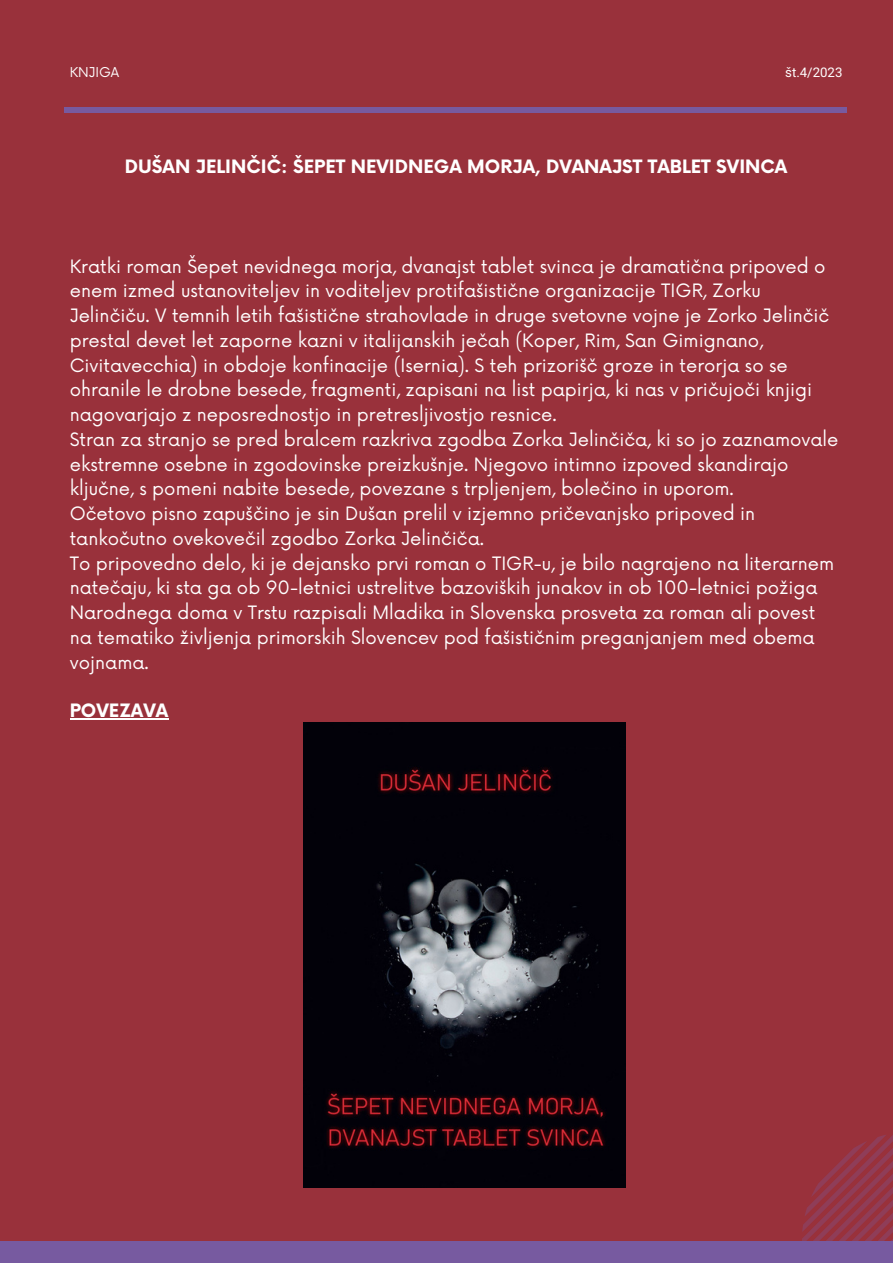
<style>
.page{position:relative;width:893px;height:1264px;background:#fff}
.page>*{position:absolute;margin:0;border:0;box-sizing:border-box;transform-origin:0 0}
.t1{font:18px/24.8px "Now";color:#fff}
.t2{font:700 18px "Now";color:#fff}
.t3{font:13.2px "Araboto";color:#fff}
.t4{font:13.2px "Now";color:#fff}
</style>
<div class="page">
<div style="left:0;top:0;width:892px;height:1262px;background:#99313b"></div>
<div style="left:0;top:1241px;width:892px;height:21px;background:#775aa0"></div>
<div style="left:64px;top:107px;width:783px;height:6px;background:#775aa0"></div>
<svg style="left:802px;top:1135px;width:90px;height:106px"></svg>
<img style="left:304px;top:722px;width:321px;height:465px">
<hr style="left:70px;top:718px;width:98px;height:1px;background:#fff">
<p class="t4" style="left:70px;top:65px;width:51px">KNJIGA</p>
<p class="t3" style="left:785px;top:65px;width:59px">št.4/2023</p>
<p class="t2" style="left:125px;top:156px;width:664px">DUŠAN JELINČIČ: ŠEPET NEVIDNEGA MORJA, DVANAJST TABLET SVINCA</p>
<p class="t1" style="left:70px;top:255px;width:770px">Kratki roman Šepet nevidnega morja, dvanajst tablet svinca je dramatična pripoved o enem izmed ustanoviteljev in voditeljev protifašistične organizacije TIGR, Zorku Jelinčiču. V temnih letih fašistične strahovlade in druge svetovne vojne je Zorko Jelinčič prestal devet let zaporne kazni v italijanskih ječah (Koper, Rim, San Gimignano, Civitavecchia) in obdoje konfinacije (Isernia). S teh prizorišč groze in terorja so se ohranile le drobne besede, fragmenti, zapisani na list papirja, ki nas v pričujoči knjigi nagovarjajo z neposrednostjo in pretresljivostjo resnice.<br>Stran za stranjo se pred bralcem razkriva zgodba Zorka Jelinčiča, ki so jo zaznamovale ekstremne osebne in zgodovinske preizkušnje. Njegovo intimno izpoved skandirajo ključne, s pomeni nabite besede, povezane s trpljenjem, bolečino in uporom.<br>Očetovo pisno zapuščino je sin Dušan prelil v izjemno pričevanjsko pripoved in tankočutno ovekovečil zgodbo Zorka Jelinčiča.<br>To pripovedno delo, ki je dejansko prvi roman o TIGR-u, je bilo nagrajeno na literarnem natečaju, ki sta ga ob 90-letnici ustrelitve bazoviških junakov in ob 100-letnici požiga Narodnega doma v Trstu razpisali Mladika in Slovenska prosveta za roman ali povest na tematiko življenja primorskih Slovencev pod fašističnim preganjanjem med obema vojnama.</p>
<p class="t2" style="left:70px;top:700px;width:100px">POVEZAVA</p>
</div>
